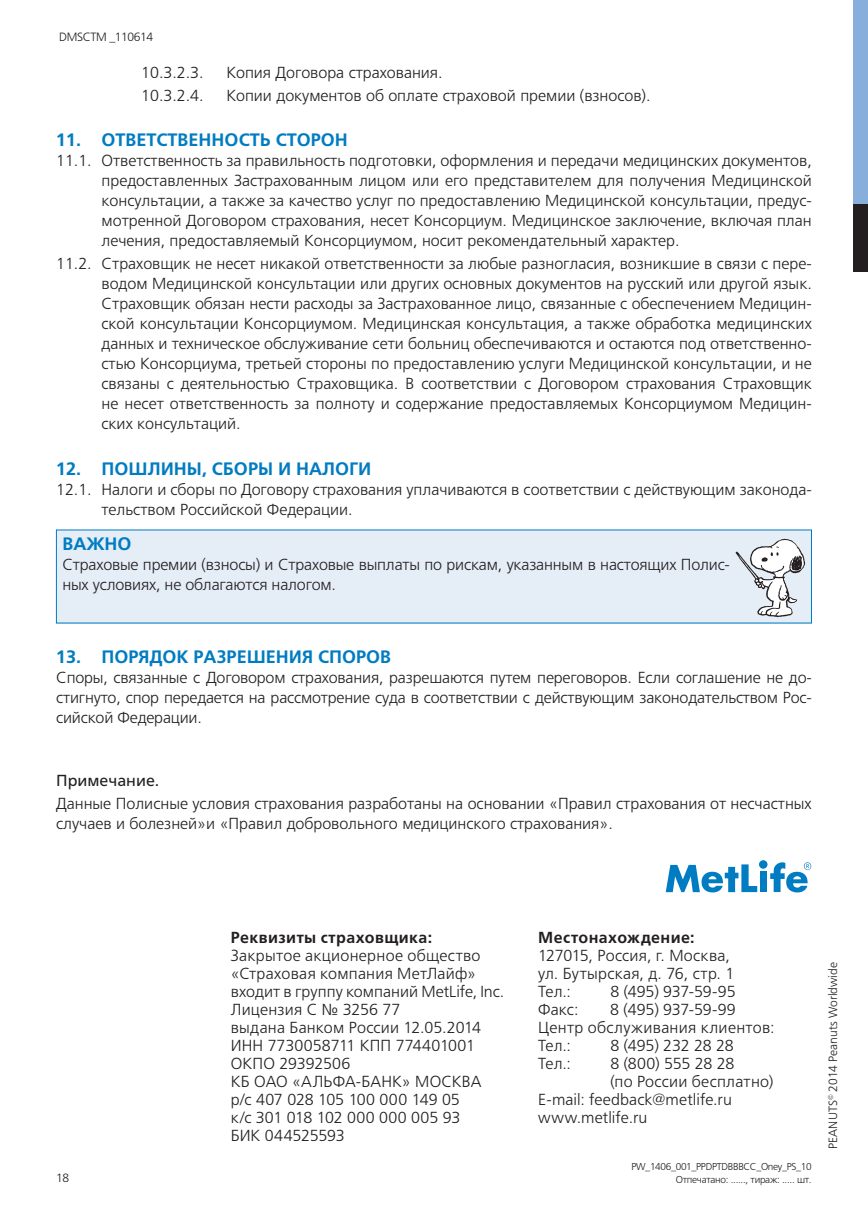
<style>
.page{position:relative;width:868px;height:1219px;background:#fff}
.page>*{position:absolute;margin:0;border:0;box-sizing:border-box;transform-origin:0 0}
.t1{font:700 18px "Frutiger LTCYR";color:#007cc2}
.t2{font:300 16px/20px "Frutiger LTCYR";color:#231f20}
.t3{font:300 16px/18px "Frutiger LTCYR";letter-spacing:.02em;color:#231f20}
.t4{font:700 16px "Frutiger LTCYR";letter-spacing:.025em;color:#231f20}
.t5{font:16px "Frutiger LTCYR";color:#231f20}
.t6{font:300 12px "Frutiger LTCYR";color:#231f20}
.t7{font:300 12px "Frutiger LTCYR";letter-spacing:-.03em;color:#231f20}
.t8{font:300 10px/12.8px "Frutiger LTCYR";letter-spacing:-.03em;color:#231f20;text-align:right}
</style>
<div class="page">
<div style="left:853px;top:0;width:14px;height:204px;background:#88afdc"></div>
<div style="left:853px;top:204px;width:14px;height:67px;background:#231f20"></div>
<div style="left:759px;top:871px;width:7px;height:21px;background:#007cc2"></div>
<svg style="left:758px;top:860px;width:9px;height:9px"></svg>
<svg style="left:665px;top:864px;width:92px;height:28px"></svg>
<svg style="left:770px;top:862px;width:41px;height:30px"></svg>
<div style="left:56px;top:530px;width:755px;height:93px;background:#e5edf7"></div>
<svg style="left:735px;top:539px;width:70px;height:78px"></svg>
<p class="t7" style="left:59px;top:32px;width:96px">DMSСTM _110614</p>
<p class="t2" style="left:141px;top:63px;width:64px">10.3.2.3.</p>
<p class="t2" style="left:226px;top:63px;width:218px">Копия Договора страхования.</p>
<p class="t2" style="left:141px;top:86px;width:64px">10.3.2.4.</p>
<p class="t2" style="left:226px;top:86px;width:425px">Копии документов об оплате страховой премии (взносов).</p>
<p class="t1" style="left:56px;top:133px;width:293px">11. ОТВЕТСТВЕННОСТЬ СТОРОН</p>
<p class="t2" style="left:101px;top:152px;width:711px;text-align:justify;text-indent:-45px">11.1. Ответственность за правильность подготовки, оформления и передачи медицинских документов, предоставленных Застрахованным лицом или его представителем для получения Медицинской консультации, а также за качество услуг по предоставлению Медицинской консультации, предус&shy;мотренной Договором страхования, несет Консорциум. Медицинское заключение, включая план лечения, предоставляемый Консорциумом, носит рекомендательный характер.</p>
<p class="t2" style="left:101px;top:255px;width:711px;text-align:justify;text-indent:-45px">11.2. Страховщик не несет никакой ответственности за любые разногласия, возникшие в связи с пере&shy;водом Медицинской консультации или других основных документов на русский или другой язык.<br>Страховщик обязан нести расходы за Застрахованное лицо, связанные с обеспечением Медицин&shy;ской консультации Консорциумом. Медицинская консультация, а также обработка медицинских данных и техническое обслуживание сети больниц обеспечиваются и остаются под ответственно&shy;стью Консорциума, третьей стороны по предоставлению услуги Медицинской консультации, и не связаны с деятельностью Страховщика. В соответствии с Договором страхования Страховщик не несет ответственность за полноту и содержание предоставляемых Консорциумом Медицин&shy;ских консультаций.</p>
<p class="t1" style="left:56px;top:461px;width:317px">12. ПОШЛИНЫ, СБОРЫ И НАЛОГИ</p>
<p class="t2" style="left:101px;top:480px;width:711px;text-indent:-45px">12.1. Налоги и сборы по Договору страхования уплачиваются в соответствии с действующим законода&shy;тельством Российской Федерации.</p>
<p class="t1" style="left:62px;top:536px;width:71px">ВАЖНО</p>
<p class="t2" style="left:62px;top:556px;width:669px">Страховые премии (взносы) и Страховые выплаты по рискам, указанным в настоящих Полис&shy;ных условиях, не облагаются налогом.</p>
<p class="t1" style="left:56px;top:650px;width:336px">13. ПОРЯДОК РАЗРЕШЕНИЯ СПОРОВ</p>
<p class="t2" style="left:56px;top:669px;width:757px;text-align:justify">Споры, связанные с Договором страхования, разрешаются путем переговоров. Если соглашение не до&shy;стигнуто, спор передается на рассмотрение суда в соответствии с действующим законодательством Рос&shy;сийской Федерации.</p>
<p class="t5" style="left:56px;top:774px;width:105px">Примечание.</p>
<p class="t2" style="left:56px;top:795px;width:757px">Данные Полисные условия страхования разработаны на основании «Правил страхования от несчастных случаев и болезней»и «Правил добровольного медицинского страхования».</p>
<p class="t6" style="left:56px;top:1173px;width:14px">18</p>
<p class="t4" style="left:231px;top:931px;width:203px">Реквизиты страховщика:</p>
<p class="t2" style="left:231px;top:947px;width:275px;line-height:18px">Закрытое акционерное общество «Страховая компания МетЛайф» входит в группу компаний MetLife, Inc.<br>Лицензия С № 3256 77<br>выдана Банком России 12.05.2014<br>ИНН 7730058711 КПП 774401001<br>ОКПО 29392506<br>КБ ОАО «АЛЬФА-БАНК» МОСКВА р/с 407 028 105 100 000 149 05<br>к/с 301 018 102 000 000 005 93<br>БИК 044525593</p>
<p class="t4" style="left:538px;top:931px;width:158px">Местонахождение:</p>
<p class="t2" style="left:538px;top:947px;width:198px;line-height:18px">127015, Россия, г. Москва, ул. Бутырская, д. 76, стр. 1<br>Тел.:</p>
<p class="t2" style="left:610px;top:982px;width:127px">8 (495) 937-59-95</p>
<p class="t3" style="left:538px;top:1001px;width:238px;text-indent:72px">8 (495) 937-59-99<br>Центр обслуживания клиентов:<br>Тел.:</p>
<p class="t2" style="left:538px;top:1000px;width:42px">Факс:</p>
<p class="t2" style="left:610px;top:1036px;width:125px">8 (495) 232 28 28</p>
<p class="t2" style="left:538px;top:1054px;width:34px">Тел.:</p>
<p class="t2" style="left:610px;top:1054px;width:126px">8 (800) 555 28 28</p>
<p class="t2" style="left:610px;top:1072px;width:164px">(по России бесплатно)</p>
<p class="t2" style="left:538px;top:1090px;width:195px">E-mail: feedback@metlife.ru</p>
<p class="t2" style="left:538px;top:1108px;width:111px">www.metlife.ru</p>
<p class="t8" style="left:631px;top:1161px;width:182px">PW_1406_001_PPDPTDBBBCC_Oney_PS_10<br>Отпечатано: ......, тираж: ..... шт.</p>
<p class="t6" style="left:828px;top:1148px;width:188px;rotate:-90deg">PEANUTS<sup>©</sup> 2014 Peanuts Worldwide</p>
</div>
